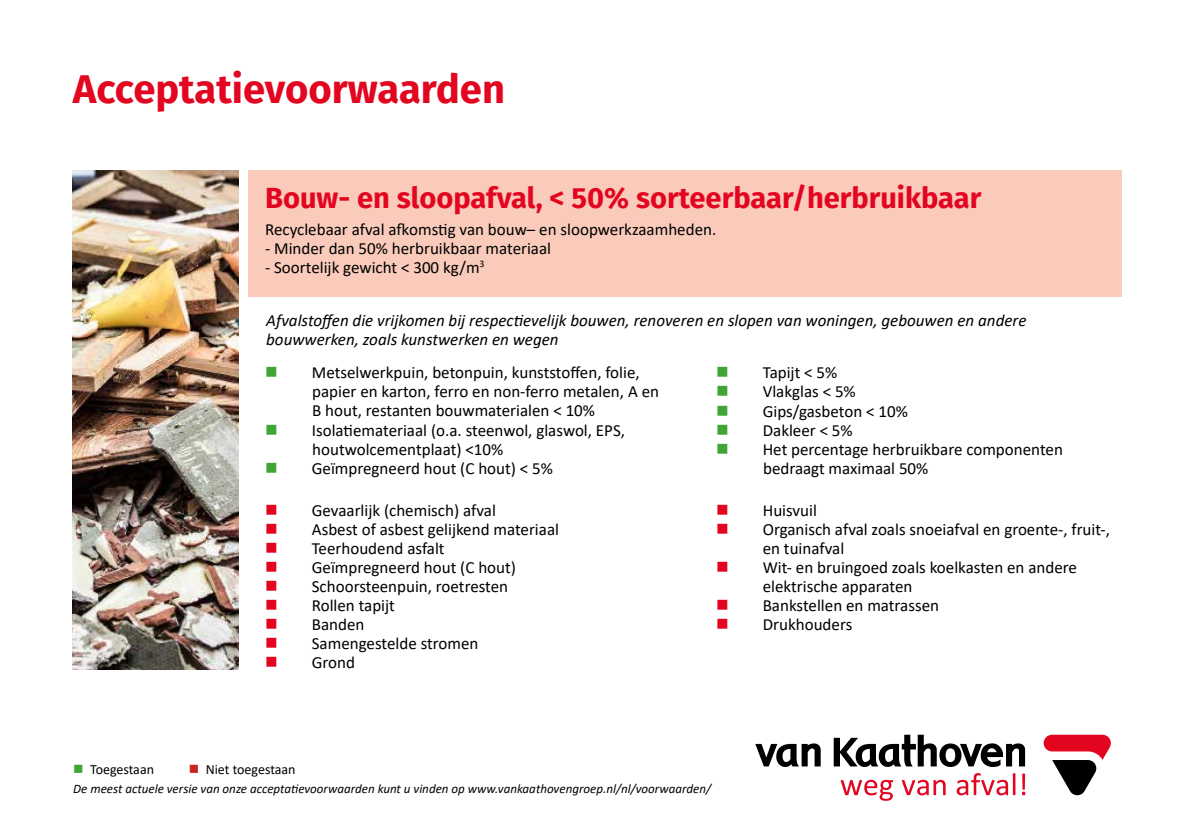
<style>
.page{position:relative;width:1191px;height:840px;background:#fff}
.page>*{position:absolute;margin:0;border:0;box-sizing:border-box;transform-origin:0 0}
.t1{font:700 40px "Fira Sans";color:#e20620}
.t2{font:700 29.2px "Fira Sans";color:#e30520}
.t3{font:17px/19px "Calibri";color:#000}
.t4{font:italic 17px/19.4px "Calibri";color:#000}
.t5{font:14px "Calibri";color:#020203}
.t6{font:italic 13px "Calibri";color:#000}
.s1{color:#3fa535}
.s2{color:#e30520}
.s3{color:#c92520}
</style>
<div class="page">
<svg style="left:1043px;top:734px;width:68px;height:60px"></svg>
<svg style="left:840px;top:779px;width:53px;height:21px"></svg>
<svg style="left:901px;top:779px;width:44px;height:15px"></svg>
<svg style="left:956px;top:773px;width:59px;height:21px"></svg>
<svg style="left:1022px;top:773px;width:3px;height:21px"></svg>
<svg style="left:755px;top:734px;width:270px;height:32px"></svg>
<img style="left:72px;top:170px;width:166px;height:499px">
<div style="left:248px;top:171px;width:873px;height:125px;background:#facbbb"></div>
<h1 class="t1" style="left:73px;top:56px;width:434px">Acceptatievoorwaarden</h1>
<h2 class="t2" style="left:265px;top:173px;width:717px">Bouw- en sloopafval, &lt; 50% sorteerbaar/herbruikbaar</h2>
<p class="t3" style="left:265px;top:219px;width:453px">Recyclebaar afval afkomstig van bouw– en sloopwerkzaamheden.</p>
<p class="t3" style="left:265px;top:238px;width:287px">- Minder dan 50% herbruikbaar materiaal</p>
<p class="t3" style="left:265px;top:257px;width:221px">- Soortelijk gewicht &lt; 300 kg/m<sup>3</sup></p>
<p class="t4" style="left:266px;top:309px;width:762px">Afvalstoffen die vrijkomen bij respectievelijk bouwen, renoveren en slopen van woningen, gebouwen en andere bouwwerken, zoals kunstwerken en wegen</p>
<p class="t3" style="left:312px;top:362px;width:348px;text-indent:-47px"><span class="s1">■</span> Metselwerkpuin, betonpuin, kunststoffen, folie, papier en karton, ferro en non-ferro metalen, A en<br>B hout, restanten bouwmaterialen &lt; 10%</p>
<p class="t3" style="left:312px;top:419px;width:314px;text-indent:-47px"><span class="s1">■</span> Isolatiemateriaal (o.a. steenwol, glaswol, EPS, houtwolcementplaat) &lt;10%</p>
<p class="t3" style="left:265px;top:457px;width:289px"><span class="s1">■</span> Geïmpregneerd hout (C hout) &lt; 5%</p>
<p class="t3" style="left:265px;top:500px;width:232px"><span class="s2">■</span> Gevaarlijk (chemisch) afval</p>
<p class="t3" style="left:265px;top:519px;width:295px"><span class="s2">■</span> Asbest of asbest gelijkend materiaal</p>
<p class="t3" style="left:265px;top:538px;width:181px"><span class="s2">■</span> Teerhoudend asfalt</p>
<p class="t3" style="left:265px;top:557px;width:252px"><span class="s2">■</span> Geïmpregneerd hout (C hout)</p>
<p class="t3" style="left:265px;top:576px;width:244px"><span class="s2">■</span> Schoorsteenpuin, roetresten</p>
<p class="t3" style="left:265px;top:595px;width:131px"><span class="s2">■</span> Rollen tapijt</p>
<p class="t3" style="left:265px;top:614px;width:101px"><span class="s2">■</span> Banden</p>
<p class="t3" style="left:265px;top:633px;width:215px"><span class="s2">■</span> Samengestelde stromen</p>
<p class="t3" style="left:265px;top:652px;width:91px"><span class="s2">■</span> Grond</p>
<p class="t5" style="left:73px;top:759px;width:82px"><span class="s1">■</span> Toegestaan</p>
<p class="t5" style="left:189px;top:759px;width:108px"><span class="s3">■</span> Niet toegestaan</p>
<p class="t3" style="left:716px;top:362px;width:123px"><span class="s1">■</span> Tapijt &lt; 5%</p>
<p class="t3" style="left:716px;top:381px;width:141px"><span class="s1">■</span> Vlakglas &lt; 5%</p>
<p class="t3" style="left:716px;top:400px;width:193px"><span class="s1">■</span> Gips/gasbeton &lt; 10%</p>
<p class="t3" style="left:716px;top:419px;width:138px"><span class="s1">■</span> Dakleer &lt; 5%</p>
<p class="t3" style="left:763px;top:438px;width:301px;text-indent:-47px"><span class="s1">■</span> Het percentage herbruikbare componenten bedraagt maximaal 50%</p>
<p class="t3" style="left:716px;top:500px;width:102px"><span class="s2">■</span> Huisvuil</p>
<p class="t3" style="left:762px;top:519px;width:349px;text-indent:-47px"><span class="s2">■</span> Organisch afval zoals snoeiafval en groente-, fruit-, en tuinafval</p>
<p class="t3" style="left:762px;top:557px;width:316px;text-indent:-47px"><span class="s2">■</span> Wit- en bruingoed zoals koelkasten en andere elektrische apparaten</p>
<p class="t3" style="left:716px;top:595px;width:224px"><span class="s2">■</span> Bankstellen en matrassen</p>
<p class="t3" style="left:716px;top:614px;width:138px"><span class="s2">■</span> Drukhouders</p>
<p class="t6" style="left:73px;top:779px;width:639px">De meest actuele versie van onze acceptatievoorwaarden kunt u vinden op www.vankaathovengroep.nl/nl/voorwaarden/</p>
</div>
